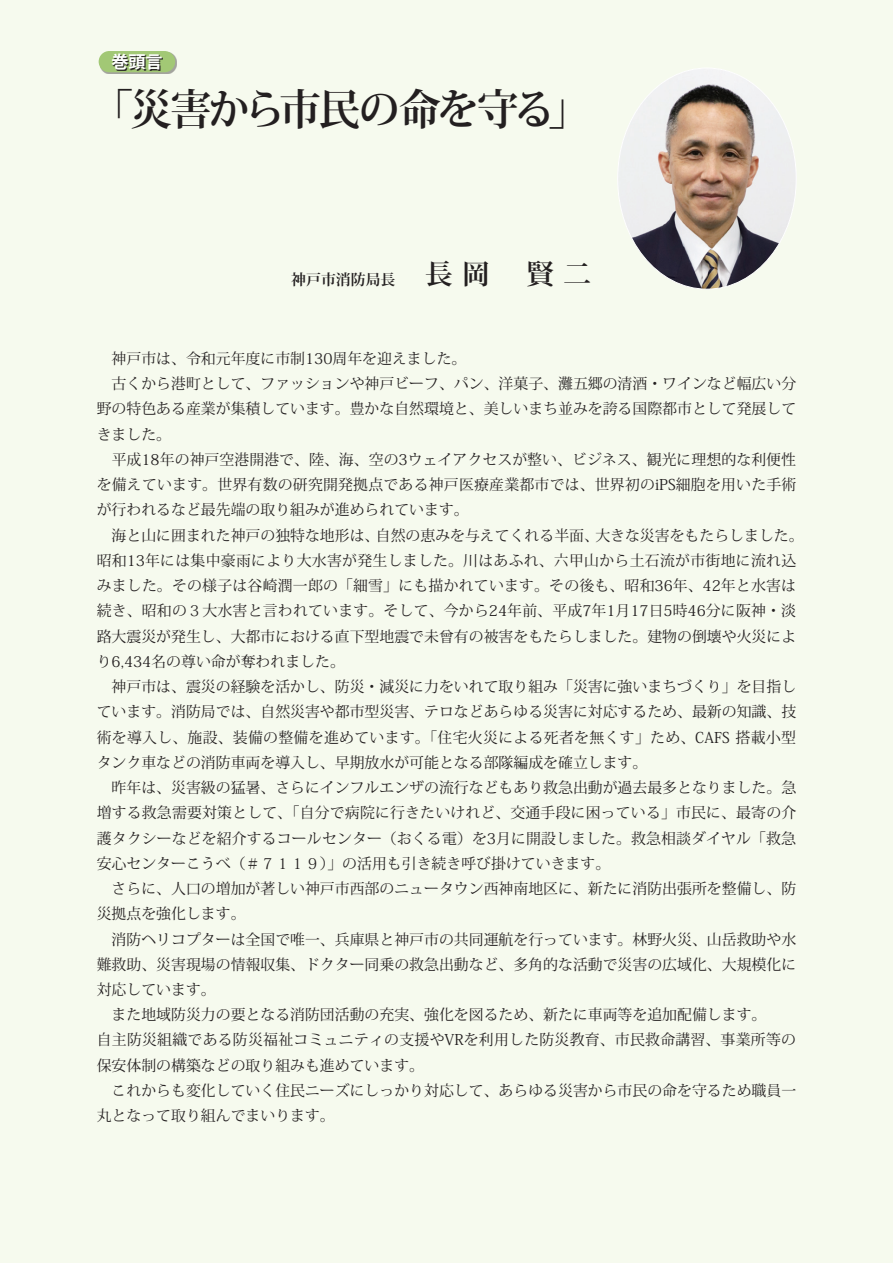
<style>
.page{position:relative;width:893px;height:1263px;background:#f6faee}
.page>*{position:absolute;margin:0;border:0;box-sizing:border-box;transform-origin:0 0}
.t1{font:700 42.45px "Koz Min Pr 6 N";letter-spacing:-.075em;color:#231f20}
.t2{font:700 16.95px "Koz Go Pro";color:#fff}
.t3{font:14.85px/25.2px "Koz Min Pro";color:#231f20}
.t4{font:700 14.85px "Koz Min Pro";color:#231f20}
.s1{font-size:27.6px}
</style>
<div class="page">
<img style="left:619px;top:68px;width:177px;height:221px">
<div style="left:100px;top:52px;width:77px;height:22px;background:#231f20;opacity:.4"></div>
<div style="left:99px;top:51px;width:76px;height:21px;background:#a2c875;border-radius:11px"></div>
<svg style="left:113px;top:55px;width:50px;height:16px"></svg>
<p class="t2" style="left:111px;top:51px;width:53px">巻頭言</p>
<h1 class="t1" style="left:91px;top:85px;width:500px">「災害から市民の命を守る」</h1>
<p class="t4" style="left:291px;top:269px;width:301px">神戸市消防局長 <span class="s1">長岡　賢二</span></p>
<p class="t3" style="left:97px;top:345px;width:708px">　神戸市は、令和元年度に市制130周年を迎えました。<br>　古くから港町として、ファッションや神戸ビーフ、パン、洋菓子、灘五郷の清酒・ワインなど幅広い分野の特色ある産業が集積しています。豊かな自然環境と、美しいまち並みを誇る国際都市として発展してきました。<br>　平成18年の神戸空港開港で、陸、海、空の3ウェイアクセスが整い、ビジネス、観光に理想的な利便性を備えています。世界有数の研究開発拠点である神戸医療産業都市では、世界初のiPS細胞を用いた手術が行われるなど最先端の取り組みが進められています。<br>　海と山に囲まれた神戸の独特な地形は、自然の恵みを与えてくれる半面、大きな災害をもたらしました。昭和13年には集中豪雨により大水害が発生しました。川はあふれ、六甲山から土石流が市街地に流れ込みました。その様子は谷崎潤一郎の「細雪」にも描かれています。その後も、昭和36年、42年と水害は続き、昭和の３大水害と言われています。そして、今から24年前、平成7年1月17日5時46分に阪神・淡路大震災が発生し、大都市における直下型地震で未曾有の被害をもたらしました。建物の倒壊や火災により6,434名の尊い命が奪われました。<br>　神戸市は、震災の経験を活かし、防災・減災に力をいれて取り組み「災害に強いまちづくり」を目指しています。消防局では、自然災害や都市型災害、テロなどあらゆる災害に対応するため、最新の知識、技術を導入し、施設、装備の整備を進めています。「住宅火災による死者を無くす」ため、CAFS 搭載小型タンク車などの消防車両を導入し、早期放水が可能となる部隊編成を確立します。<br>　昨年は、災害級の猛暑、さらにインフルエンザの流行などもあり救急出動が過去最多となりました。急増する救急需要対策として、「自分で病院に行きたいけれど、交通手段に困っている」市民に、最寄の介護タクシーなどを紹介するコールセンター（おくる電）を3月に開設しました。救急相談ダイヤル「救急安心センターこうべ（＃７１１９）」の活用も引き続き呼び掛けていきます。<br>　さらに、人口の増加が著しい神戸市西部のニュータウン西神南地区に、新たに消防出張所を整備し、防災拠点を強化します。<br>　消防ヘリコプターは全国で唯一、兵庫県と神戸市の共同運航を行っています。林野火災、山岳救助や水難救助、災害現場の情報収集、ドクター同乗の救急出動など、多角的な活動で災害の広域化、大規模化に対応しています。<br>　また地域防災力の要となる消防団活動の充実、強化を図るため、新たに車両等を追加配備します。<br>自主防災組織である防災福祉コミュニティの支援やVRを利用した防災教育、市民救命講習、事業所等の保安体制の構築などの取り組みも進めています。<br>　これからも変化していく住民ニーズにしっかり対応して、あらゆる災害から市民の命を守るため職員一丸となって取り組んでまいります。</p>
</div>
